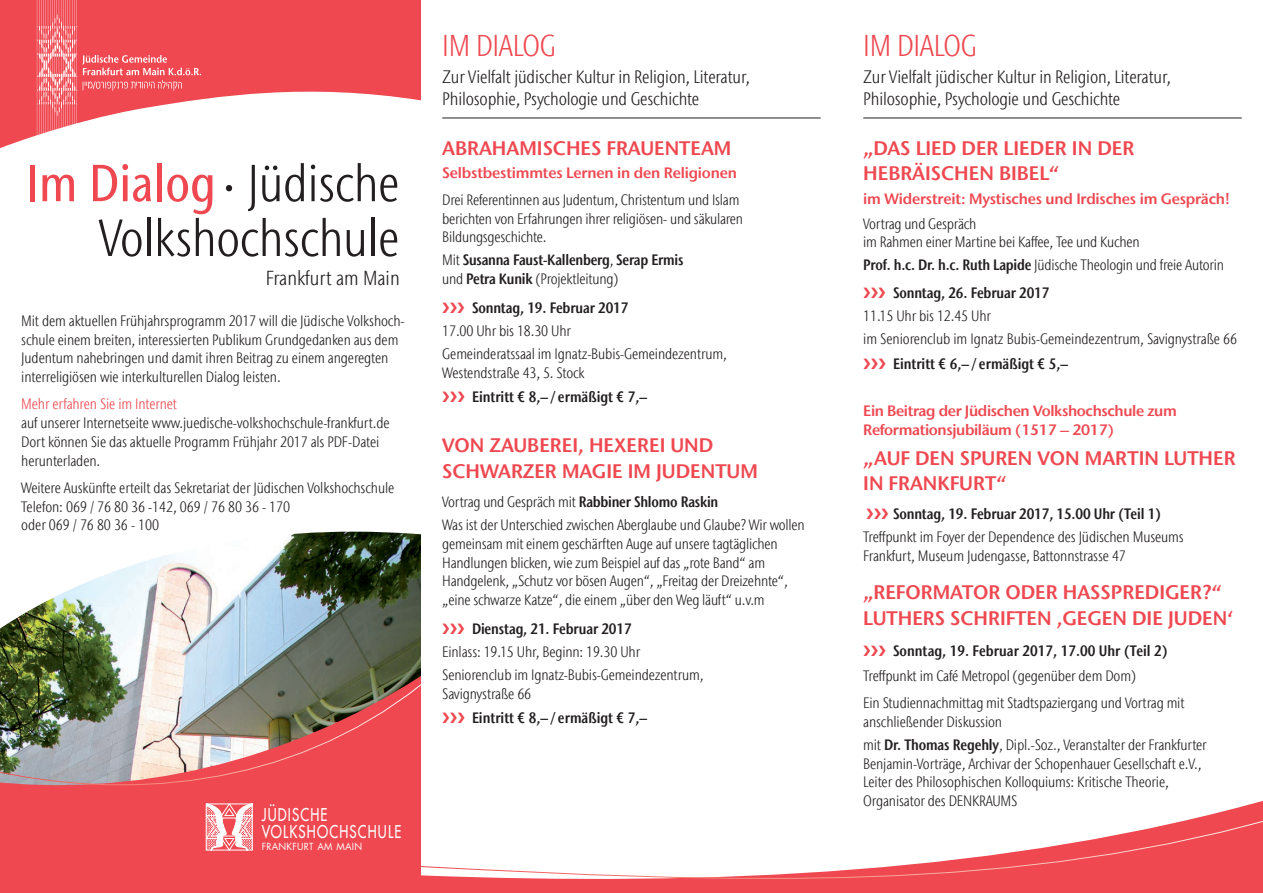
<style>
.page{position:relative;width:1263px;height:893px;background:#fff}
.page>*{position:absolute;margin:0;border:0;box-sizing:border-box;transform-origin:0 0}
.t1{font:300 condensed 51.9px/54.8px "Stone Sans IIITC Com";letter-spacing:-.01em;color:#231f20;text-align:right}
.t2{font:300 condensed 30px "Stone Sans IIITC Com";letter-spacing:-.01em;color:#ef4850}
.t3{font:300 condensed 20.25px "Stone Sans IIITC Com";color:#231f20}
.t4{font:600 19.5px/25.5px "Stone Sans IIITC Com";color:#ef4850}
.t5{font:300 condensed 18px/22.5px "Stone Sans IIITC Com";letter-spacing:-.01em;color:#231f20}
.t6{font:17.1px/17.1px "Futura";letter-spacing:.085em;color:#fff;scale:.78 1}
.t7{font:300 condensed 15px/18.8px "Stone Sans IIITC Com";letter-spacing:-.01em;color:#231f20}
.t8{font:600 condensed 15px/18.8px "Stone Sans IIITC Com";letter-spacing:-.01em;color:#231f20}
.t9{font:600 15px/18.8px "Stone Sans IIITC Com";letter-spacing:-.015em;color:#ef4850}
.t10{font:300 condensed 15px "Stone Sans IIITC Com";letter-spacing:-.01em;color:#ef4850}
.t11{font:9.6px "Futura";letter-spacing:.025em;color:#fff}
.s1{font-weight:500;color:#ef4850}
.s2{font-weight:500}
.s3{font-weight:300}
.s4{font-weight:600}
</style>
<div class="page">
<hr style="left:442px;top:118px;width:379px;height:1px;background:#231f20">
<hr style="left:863px;top:118px;width:379px;height:1px;background:#231f20">
<svg style="left:0;top:0;width:421px;height:148px;fill:#ef4850"></svg>
<svg style="left:37px;top:0;width:164px;height:143px"></svg>
<img style="left:0;top:532px;width:421px;height:144px">
<svg style="left:0;top:676px;width:421px;height:217px;background:#e54d53"></svg>
<img style="left:0;top:684px;width:421px;height:116px">
<svg style="left:206px;top:806px;width:46px;height:45px"></svg>
<div style="left:206px;top:804px;width:47px;height:46px;border:1px solid #fff"></div>
<svg style="left:420px;top:809px;width:843px;height:84px"></svg>
<h1 class="t1" style="left:26px;top:156px;width:375px"><span class="s1">Im Dialog</span> <span class="s2">·</span> Jüdische<br>Volkshochschule</h1>
<h3 class="t3" style="left:266px;top:265px;width:136px">Frankfurt am Main</h3>
<p class="t7" style="left:21px;top:311px;width:385px">Mit dem aktuellen Frühjahrsprogramm 2017 will die Jüdische Volkshoch&shy;schule einem breiten, interessierten Publikum Grundgedanken aus dem Judentum nahebringen und damit ihren Beitrag zu einem angeregten interreligiösen wie interkulturellen Dialog leisten.</p>
<p class="t10" style="left:21px;top:395px;width:157px">Mehr erfahren Sie im Internet</p>
<p class="t7" style="left:21px;top:413px;width:370px">auf unserer Internetseite www.juedische-volkshochschule-frankfurt.de<br>Dort können Sie das aktuelle Programm Frühjahr 2017 als PDF-Datei herunterladen.</p>
<p class="t7" style="left:21px;top:478px;width:375px">Weitere Auskünfte erteilt das Sekretariat der Jüdischen Volkshochschule<br>Telefon: 069 / 76 80 36 -142, 069 / 76 80 36 - 170<br>oder 069 / 76 80 36 - 100</p>
<p class="t6" style="left:262px;top:806px;width:180px">JÜDISCHE<br>VOLKSHOCHSCHULE</p>
<p class="t11" style="left:262px;top:840px;width:102px">FRANKFURT AM MAIN</p>
<h2 class="t2" style="left:442px;top:27px;width:115px">IM DIALOG</h2>
<p class="t5" style="left:442px;top:65px;width:309px">Zur Vielfalt jüdischer Kultur in Religion, Literatur,<br>Philosophie, Psychologie und Geschichte</p>
<h3 class="t4" style="left:442px;top:135px;width:291px">ABRAHAMISCHES FRAUENTEAM</h3>
<p class="t9" style="left:442px;top:163px;width:296px">Selbstbestimmtes Lernen in den Religionen</p>
<p class="t7" style="left:442px;top:190px;width:302px">Drei Referentinnen aus Judentum, Christentum und Islam berichten von Erfahrungen ihrer religiösen- und säkularen<br>Bildungsgeschichte.</p>
<p class="t8" style="left:442px;top:251px;width:243px"><span class="s3">Mit</span> Susanna Faust-Kallenberg<span class="s3">,</span> Serap Ermis <span class="s3">und</span> Petra Kunik <span class="s3">(Projektleitung)</span></p>
<p class="t8" style="left:472px;top:298px;width:158px">Sonntag, 19. Februar 2017</p>
<p class="t7" style="left:442px;top:319px;width:286px;line-height:23px">17.00 Uhr bis 18.30 Uhr<br>Gemeinderatssaal im Ignatz-Bubis-Gemeindezentrum,</p>
<p class="t7" style="left:442px;top:363px;width:144px">Westendstraße 43, 5. Stock</p>
<p class="t8" style="left:472px;top:387px;width:177px">Eintritt € 8,–/ ermäßigt € 7,–</p>
<h3 class="t4" style="left:442px;top:432px;width:273px">VON ZAUBEREI, HEXEREI un d<br>SCHWARZEr MAGIE im Judentum</h3>
<p class="t7" style="left:442px;top:490px;width:364px;line-height:23px">Vortrag und Gespräch mit <span class="s4">Rabbiner Shlomo Raskin<br></span>Was ist der Unterschied zwischen Aberglaube und Glaube? Wir wollen</p>
<p class="t7" style="left:442px;top:534px;width:347px">gemeinsam mit einem geschärften Auge auf unsere tagtäglichen Handlungen blicken, wie zum Beispiel auf das „rote Band“ am Handgelenk, „Schutz vor bösen Augen“, „Freitag der Dreizehnte“, „eine schwarze Katze“, die einem „über den Weg läuft“ u.v.m</p>
<p class="t8" style="left:472px;top:619px;width:161px">Dienstag, 21. Februar 2017</p>
<p class="t7" style="left:442px;top:640px;width:263px;line-height:23px">Einlass: 19.15 Uhr, Beginn: 19.30 Uhr<br>Seniorenclub im Ignatz-Bubis-Gemeindezentrum,</p>
<p class="t7" style="left:442px;top:684px;width:91px">Savignystraße 66</p>
<p class="t8" style="left:472px;top:708px;width:177px">Eintritt € 8,–/ ermäßigt € 7,–</p>
<h2 class="t2" style="left:863px;top:27px;width:115px">IM DIALOG</h2>
<p class="t5" style="left:863px;top:65px;width:309px">Zur Vielfalt jüdischer Kultur in Religion, Literatur,<br>Philosophie, Psychologie und Geschichte</p>
<h3 class="t4" style="left:863px;top:135px;width:23px">„Das</h3>
<h3 class="t4" style="left:916px;top:135px;width:208px">Lied der Lieder in der</h3>
<h3 class="t4" style="left:863px;top:160px;width:13px">hebr</h3>
<h3 class="t4" style="left:912px;top:160px;width:25px">äischen</h3>
<h3 class="t4" style="left:999px;top:160px;width:23px">Bibel</h3>
<h3 class="t4" style="left:1049px;top:160px;width:12px">“</h3>
<p class="t9" style="left:863px;top:189px;width:369px">im Widerstreit: Mystisches und Irdisches im Gespräch!</p>
<p class="t7" style="left:863px;top:214px;width:278px;line-height:18px">Vortrag und Gespräch<br>im Rahmen einer Martine bei Kaffee, Tee und Kuchen</p>
<p class="t8" style="left:893px;top:250px;width:333px;line-height:28.8px;text-indent:-30px">Prof. h.c. Dr. h.c. Ruth Lapide <span class="s3">Jüdische Theologin und freie Autorin<br></span>Sonntag, 26. Februar 2017</p>
<p class="t7" style="left:863px;top:305px;width:375px;line-height:23px">11.15 Uhr bis 12.45 Uhr<br>im Seniorenclub im Ignatz Bubis-Gemeindezentrum, Savignystraße 66</p>
<p class="t8" style="left:893px;top:354px;width:177px">Eintritt € 6,–/ ermäßigt € 5,–</p>
<p class="t9" style="left:863px;top:401px;width:315px">Ein Beitrag der Jüdischen Volkshochschule zum<br>Reformationsjubiläum (1517 – 2017)</p>
<h3 class="t4" style="left:863px;top:445px;width:374px">„AUF DEN SPUREN VON MARTIN LUTHER<br>IN FRANKFURT“</h3>
<p class="t8" style="left:893px;top:504px;width:269px">Sonntag, 19. Februar 2017, 15.00 Uhr (Teil 1)</p>
<p class="t7" style="left:863px;top:528px;width:322px">Treffpunkt im Foyer der Dependence des Jüdischen Museums<br>Frankfurt, Museum Judengasse, Battonnstrasse 47</p>
<h3 class="t4" style="left:863px;top:579px;width:360px">„REFORMATOR ODER HASSPREDIGER?“<br>Luthers</h3>
<h3 class="t4" style="left:950px;top:605px;width:23px">Schriften</h3>
<h3 class="t4" style="left:1057px;top:605px;width:33px">,Gegen</h3>
<h3 class="t4" style="left:1132px;top:605px;width:103px">die Juden‘</h3>
<p class="t8" style="left:893px;top:641px;width:276px">Sonntag, 19. Februar 2017, 17.00 Uhr (Teil 2)</p>
<p class="t7" style="left:863px;top:662px;width:323px;line-height:27.3px">Treffpunkt im Café Metropol (gegenüber dem Dom)<br>Ein Studiennachmittag mit Stadtspaziergang und Vortrag mit</p>
<p class="t7" style="left:863px;top:710px;width:345px;line-height:23px">anschließender Diskussion<br>mit <span class="s4">Dr. Thomas Regehly</span>, Dipl.-Soz., Veranstalter der Frankfurter</p>
<p class="t7" style="left:863px;top:754px;width:340px">Benjamin-Vorträge, Archivar der Schopenhauer Gesellschaft e.V.,<br>Leiter des Philosophischen Kolloquiums: Kritische Theorie,<br>Organisator des DENKRAUMS</p>
</div>
